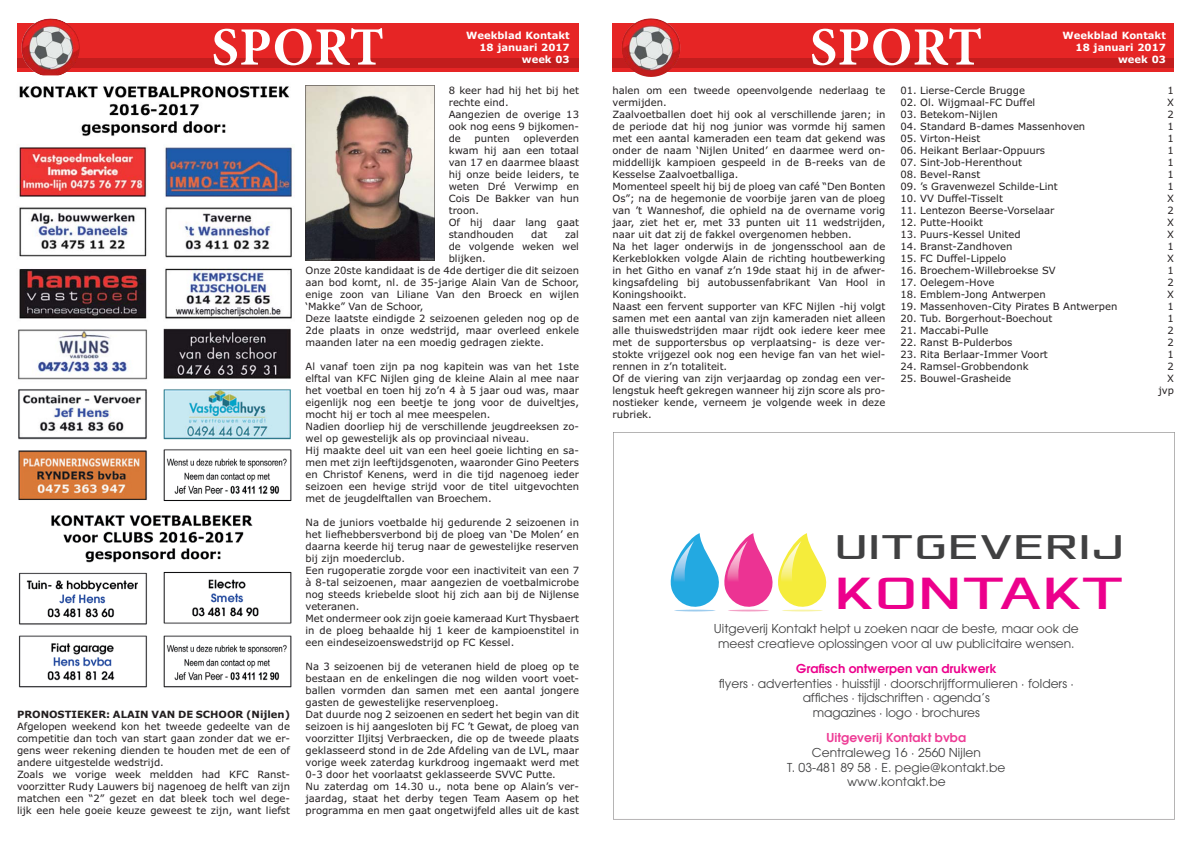
<style>
.page{position:relative;width:1191px;height:842px;background:#fff}
.page>*{position:absolute;margin:0;border:0;box-sizing:border-box;transform-origin:0 0}
.t1{font:700 54px "Minion Pro";letter-spacing:.005em;color:#fff}
.t2{font:47.5px "Xolonium";letter-spacing:.05em;color:#ec008c}
.t3{font:36.2px "Xolonium";letter-spacing:.06em;color:#404041}
.t4{font:12.2px/14.7px "Avant Garde";color:#404041;text-align:center}
.t5{font:600 12.2px "Avant Garde";color:#ec008c}
.t6{font:600 12.2px "Avant Garde";letter-spacing:.005em;color:#ee3c96}
.t7{font:10px/12px "Verdana";color:#231f20}
.t8{font:700 10px/12px "Verdana";color:#fff;text-align:right}
.t9{font:700 10px "Verdana";color:#231f20}
</style>
<div class="page">
<div style="left:17px;top:24px;width:561px;height:48px;background:#e62525"></div>
<div style="left:17px;top:59px;width:561px;height:9px;background:#c21d1d"></div>
<img style="left:49px;top:32px;width:10px;height:29px">
<svg style="left:305px;top:85px;width:129px;height:176px;background:#988880"></svg>
<img style="left:18px;top:86px;width:274px;height:602px">
<div style="left:612px;top:24px;width:562px;height:48px;background:#e62525"></div>
<div style="left:612px;top:59px;width:562px;height:9px;background:#c21d1d"></div>
<img style="left:649px;top:18px;width:31px;height:43px">
<svg style="left:613px;top:432px;width:561px;height:387px"></svg>
<svg style="left:669px;top:533px;width:158px;height:77px"></svg>
<img style="left:674px;top:609px;width:41px;height:2px">
<img style="left:727px;top:609px;width:42px;height:2px">
<img style="left:781px;top:609px;width:42px;height:2px">
<h1 class="t1" style="left:211px;top:14px;width:174px">SPORT</h1>
<p class="t8" style="left:466px;top:30px;width:105px">Weekblad Kontakt<br>18 januari 2017 week 03</p>
<p class="t9" style="left:17px;top:708px;width:274px">PRONOSTIEKER: ALAIN VAN DE SCHOOR (Nijlen)</p>
<p class="t7" style="left:17px;top:721px;width:274px">Afgelopen weekend kon het tweede gedeelte van de competitie dan toch van start gaan zonder dat we er&shy;gens weer rekening dienden te houden met de een of andere uitgestelde wedstrijd.<br>Zoals we vorige week meldden had KFC Ranst&shy;voorzitter Rudy Lauwers bij nagenoeg de helft van zijn matchen een “2” gezet en dat bleek toch wel dege&shy;lijk een hele goeie keuze geweest te zijn, want liefst</p>
<p class="t7" style="left:449px;top:85px;width:132px">8 keer had hij het bij het rechte eind.<br>Aangezien de overige 13 ook nog eens 9 bijkomen&shy;de</p>
<p class="t7" style="left:449px;top:133px;width:132px;text-indent:75px">opleverden kwam hij aan een totaal van 17 en daarmee blaast hij onze beide leiders, te weten Dré Verwimp en<br>Cois De Bakker van hun troon.<br>Of hij daar lang gaat standhouden</p>
<p class="t7" style="left:474px;top:133px;width:37px">punten</p>
<p class="t7" style="left:531px;top:229px;width:18px">dat</p>
<p class="t7" style="left:565px;top:229px;width:15px">zal</p>
<p class="t7" style="left:449px;top:241px;width:132px">de volgende weken wel</p>
<p class="t7" style="left:449px;top:253px;width:38px">blijken.</p>
<p class="t7" style="left:305px;top:265px;width:275px">Onze 20ste kandidaat is de 4de dertiger die dit seizoen</p>
<p class="t7" style="left:305px;top:277px;width:275px">aan bod komt, nl. de 35-jarige Alain Van de Schoor,</p>
<p class="t7" style="left:305px;top:289px;width:275px">enige zoon van Liliane Van den Broeck en wijlen</p>
<p class="t7" style="left:305px;top:301px;width:119px">‘Makke” Van de Schoor,</p>
<p class="t7" style="left:305px;top:313px;width:275px">Deze laatste eindigde 2 seizoenen geleden nog op de</p>
<p class="t7" style="left:305px;top:325px;width:275px">2de plaats in onze wedstrijd, maar overleed enkele</p>
<p class="t7" style="left:305px;top:337px;width:240px">maanden later na een moedig gedragen ziekte.</p>
<p class="t7" style="left:305px;top:361px;width:275px">Al vanaf toen zijn pa nog kapitein was van het 1ste elftal van KFC Nijlen ging de kleine Alain al mee naar het voetbal en toen hij zo’n 4 à 5 jaar oud was, maar eigenlijk nog een beetje te jong voor de duiveltjes, mocht hij er toch al mee meespelen.<br>Nadien doorliep hij de verschillende jeugdreeksen zo&shy;wel op gewestelijk als op provinciaal niveau.<br>Hij maakte deel uit van een heel goeie lichting en sa&shy;men met zijn leeftijdsgenoten, waaronder Gino Peeters en Christof Kenens, werd in die tijd nagenoeg ieder seizoen een hevige strijd voor de titel uitgevochten met de jeugdelftallen van Broechem.</p>
<p class="t7" style="left:305px;top:517px;width:275px">Na de juniors voetbalde hij gedurende 2 seizoenen in het liefhebbersverbond bij de ploeg van ‘De Molen’ en daarna keerde hij terug naar de gewestelijke reserven bij zijn moederclub.<br>Een rugoperatie zorgde voor een inactiviteit van een 7 à 8-tal seizoenen, maar aangezien de voetbalmicrobe nog steeds kriebelde sloot hij zich aan bij de Nijlense veteranen.<br>Met ondermeer ook zijn goeie kameraad Kurt Thysbaert in de ploeg behaalde hij 1 keer de kampioenstitel in een eindeseizoenswedstrijd op FC Kessel.</p>
<p class="t7" style="left:305px;top:661px;width:275px">Na 3 seizoenen bij de veteranen hield de ploeg op te bestaan en de enkelingen die nog wilden voort voet&shy;ballen vormden dan samen met een aantal jongere gasten de gewestelijke reservenploeg.<br>Dat duurde nog 2 seizoenen en sedert het begin van dit seizoen is hij aangesloten bij FC ’t Gewat, de ploeg van voorzitter Iljitsj Verbraecken, die op de tweede plaats geklasseerd stond in de 2de Afdeling van de LVL, maar vorige week zaterdag kurkdroog ingemaakt werd met 0-3 door het voorlaatst geklasseerde SVVC Putte.<br>Nu zaterdag om 14.30 u., nota bene op Alain’s ver&shy;jaardag, staat het derby tegen Team Aasem op het programma en men gaat ongetwijfeld alles uit de kast</p>
<h1 class="t1" style="left:810px;top:14px;width:174px">SPORT</h1>
<p class="t8" style="left:1062px;top:30px;width:105px">Weekblad Kontakt<br>18 januari 2017 week 03</p>
<p class="t7" style="left:612px;top:85px;width:274px">halen om een tweede opeenvolgende nederlaag te vermijden.<br>Zaalvoetballen doet hij ook al verschillende jaren; in de periode dat hij nog junior was vormde hij samen met een aantal kameraden een team dat gekend was onder de naam ‘Nijlen United’ en daarmee werd on&shy;middellijk kampioen gespeeld in de B-reeks van de Kesselse Zaalvoetballiga.<br>Momenteel speelt hij bij de ploeg van café “Den Bonten Os”; na de hegemonie de voorbije jaren van de ploeg van ’t Wanneshof, die ophield na de overname vorig jaar, ziet het er, met 33 punten uit 11 wedstrijden, naar uit dat zij de fakkel overgenomen hebben.<br>Na het lager onderwijs in de jongensschool aan de Kerkeblokken volgde Alain de richting houtbewerking in het Githo en vanaf z’n 19de staat hij in de afwer&shy;kingsafdeling bij autobussenfabrikant Van Hool in Koningshooikt.<br>Naast een fervent supporter van KFC Nijlen -hij volgt samen met een aantal van zijn kameraden niet alleen alle thuiswedstrijden maar rijdt ook iedere keer mee met de supportersbus op verplaatsing- is deze ver&shy;stokte vrijgezel ook nog een hevige fan van het wiel&shy;rennen in z’n totaliteit.<br>Of de viering van zijn verjaardag op zondag een ver&shy;lengstuk heeft gekregen wanneer hij zijn score als pro&shy;nostieker kende, verneem je volgende week in deze rubriek.</p>
<p class="t7" style="left:900px;top:85px;width:126px">01. Lierse-Cercle Brugge</p>
<p class="t7" style="left:1167px;top:85px;width:8px">1</p>
<p class="t7" style="left:900px;top:97px;width:136px">02. Ol. Wijgmaal-FC Duffel</p>
<p class="t7" style="left:1167px;top:97px;width:8px">X</p>
<p class="t7" style="left:900px;top:109px;width:99px">03. Betekom-Nijlen</p>
<p class="t7" style="left:1167px;top:109px;width:8px">2</p>
<p class="t7" style="left:900px;top:121px;width:186px">04. Standard B-dames Massenhoven</p>
<p class="t7" style="left:1167px;top:121px;width:8px">1</p>
<p class="t7" style="left:900px;top:133px;width:81px">05. Virton-Heist</p>
<p class="t7" style="left:1167px;top:133px;width:8px">1</p>
<p class="t7" style="left:900px;top:145px;width:146px">06. Heikant Berlaar-Oppuurs</p>
<p class="t7" style="left:1167px;top:145px;width:8px">1</p>
<p class="t7" style="left:900px;top:157px;width:123px">07. Sint-Job-Herenthout</p>
<p class="t7" style="left:1167px;top:157px;width:8px">1</p>
<p class="t7" style="left:900px;top:169px;width:82px">08. Bevel-Ranst</p>
<p class="t7" style="left:1167px;top:169px;width:8px">1</p>
<p class="t7" style="left:900px;top:181px;width:159px">09. ’s Gravenwezel Schilde-Lint</p>
<p class="t7" style="left:1167px;top:181px;width:8px">1</p>
<p class="t7" style="left:900px;top:193px;width:104px">10. VV Duffel-Tisselt</p>
<p class="t7" style="left:1167px;top:193px;width:8px">X</p>
<p class="t7" style="left:900px;top:205px;width:156px">11. Lentezon Beerse-Vorselaar</p>
<p class="t7" style="left:1167px;top:205px;width:8px">2</p>
<p class="t7" style="left:900px;top:217px;width:84px">12. Putte-Hooikt</p>
<p class="t7" style="left:1167px;top:217px;width:8px">X</p>
<p class="t7" style="left:900px;top:229px;width:122px">13. Puurs-Kessel United</p>
<p class="t7" style="left:1167px;top:229px;width:8px">X</p>
<p class="t7" style="left:900px;top:241px;width:114px">14. Branst-Zandhoven</p>
<p class="t7" style="left:1167px;top:241px;width:8px">1</p>
<p class="t7" style="left:900px;top:253px;width:107px">15. FC Duffel-Lippelo</p>
<p class="t7" style="left:1167px;top:253px;width:8px">X</p>
<p class="t7" style="left:900px;top:265px;width:157px">16. Broechem-Willebroekse SV</p>
<p class="t7" style="left:1167px;top:265px;width:8px">1</p>
<p class="t7" style="left:900px;top:277px;width:96px">17. Oelegem-Hove</p>
<p class="t7" style="left:1167px;top:277px;width:8px">2</p>
<p class="t7" style="left:900px;top:289px;width:147px">18. Emblem-Jong Antwerpen</p>
<p class="t7" style="left:1167px;top:289px;width:8px">X</p>
<p class="t7" style="left:900px;top:301px;width:218px">19. Massenhoven-City Pirates B Antwerpen</p>
<p class="t7" style="left:1167px;top:301px;width:8px">1</p>
<p class="t7" style="left:900px;top:313px;width:154px">20. Tub. Borgerhout-Boechout</p>
<p class="t7" style="left:1167px;top:313px;width:8px">1</p>
<p class="t7" style="left:900px;top:325px;width:90px">21. Maccabi-Pulle</p>
<p class="t7" style="left:1167px;top:325px;width:8px">2</p>
<p class="t7" style="left:900px;top:337px;width:114px">22. Ranst B-Pulderbos</p>
<p class="t7" style="left:1167px;top:337px;width:8px">2</p>
<p class="t7" style="left:900px;top:349px;width:149px">23. Rita Berlaar-Immer Voort</p>
<p class="t7" style="left:1167px;top:349px;width:8px">1</p>
<p class="t7" style="left:900px;top:361px;width:130px">24. Ramsel-Grobbendonk</p>
<p class="t7" style="left:1167px;top:361px;width:8px">2</p>
<p class="t7" style="left:900px;top:373px;width:112px">25. Bouwel-Grasheide</p>
<p class="t7" style="left:1158px;top:373px;width:17px;text-align:right">X jvp</p>
<h3 class="t3" style="left:835px;top:525px;width:289px">UITGEVERIJ</h3>
<h2 class="t2" style="left:835px;top:564px;width:289px">KONTAKT</h2>
<p class="t4" style="left:714px;top:623px;width:366px">Uitgeverij Kontakt helpt u zoeken naar de beste, maar ook de meest creatieve oplossingen voor al uw publicitaire wensen.</p>
<p class="t5" style="left:796px;top:664px;width:202px">Grafisch ontwerpen van drukwerk</p>
<p class="t4" style="left:719px;top:677px;width:356px">flyers · advertenties · huisstijl · doorschrijfformulieren · folders · affiches · tijdschriften · agenda’s<br>magazines · logo · brochures</p>
<p class="t6" style="left:826px;top:733px;width:141px">Uitgeverij Kontakt bvba</p>
<p class="t4" style="left:787px;top:746px;width:220px">Centraleweg 16 · 2560 Nijlen<br>T. 03-481 89 58 · E. pegie@kontakt.be www.kontakt.be</p>
</div>
